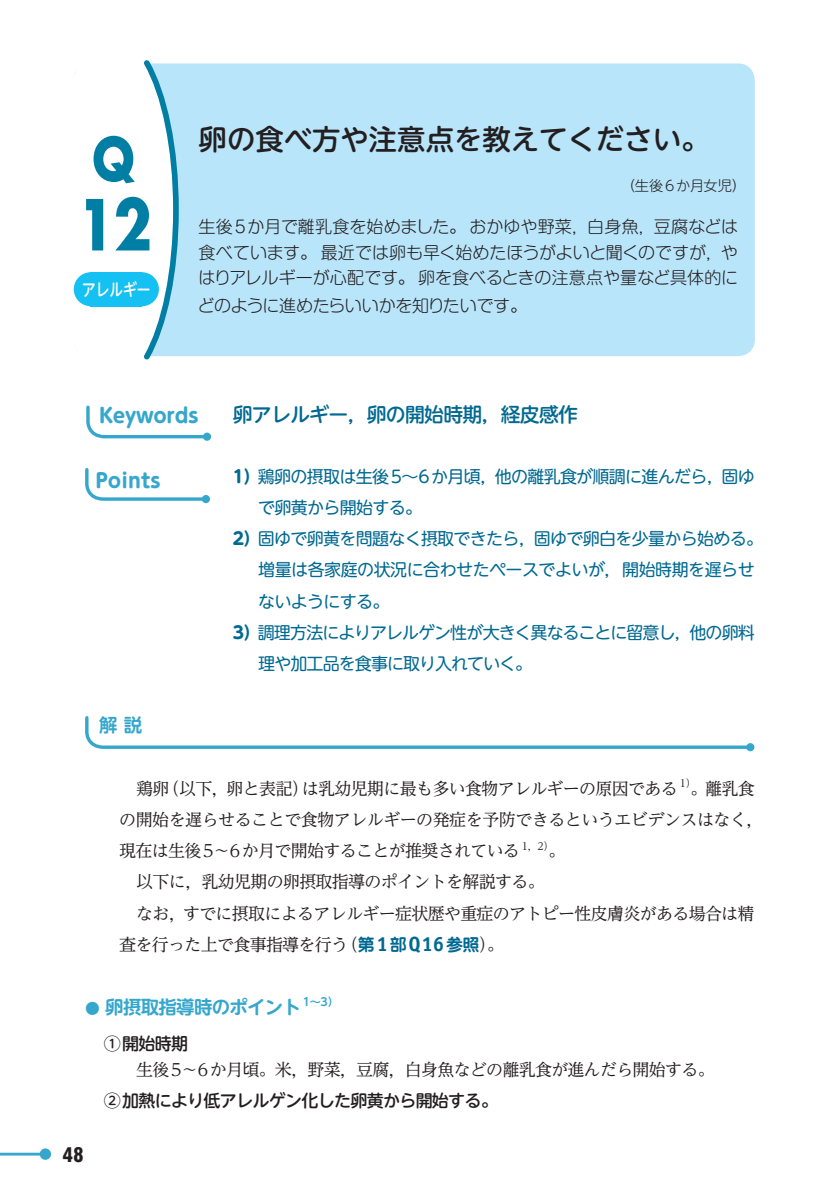
<style>
.page{position:relative;width:840px;height:1191px;background:#fff}
.page>*{position:absolute;margin:0;border:0;box-sizing:border-box;transform-origin:0 0}
.t1{font:76.6px "Chandler SSK";color:#007ea4;scale:.83 1}
.t2{font:64.6px "Chandler SSK";color:#007ea4;scale:.83 1}
.t3{font:500 28.4px "UD Shin M Go Pro";color:#231f20}
.t4{font:500 19.8px "UD Shin M Go Pr 6 N";letter-spacing:-.035em;color:#006991}
.t5{font:700 19.8px "UD Shin M Go Pr 6";letter-spacing:-.01em;color:#36a7cc}
.t6{font:900 condensed 19.8px "Swiss 721 BT";color:#231f20}
.t7{font:700 18.4px "UD Shin M Go Pr 6 De";letter-spacing:-.04em;color:#36a7cc}
.t8{font:17px/31.2px "UD Reimin Pro";letter-spacing:-.04em;color:#231f20}
.t9{font:17px "UD Shin M Go Pr 6 N";letter-spacing:-.04em;color:#006991}
.t10{font:300 17px/25.6px "Shin M Go Pr 6 N";letter-spacing:-.015em;color:#231f20;text-align:justify}
.t11{font:500 17px "UD Shin M Go Pr 6";letter-spacing:-.04em;color:#231f20}
.t12{font:500 17px "UD Shin M Go Pr 6";color:#fff;scale:.8 1}
.t13{font:300 14.2px "UD Shin M Go Pro";color:#231f20}
.t14{font:700 11px "UD Shin M Go Pr 6 De";color:#36a7cc}
.s1{font-family:"UD Shin M Go Pro";font-weight:700}
.s2{font-family:"Jun 501 Pro";font-weight:700;color:#006991}
.s3{font-family:"Officina Sans";font-weight:700;font-size:20.6px;color:#006991}
.s4{font-size:14.8px}
</style>
<div class="page">
<hr style="left:0;top:1152px;width:45px;height:3px;background:#36a7cc">
<div style="left:40px;top:1148px;width:11px;height:11px;background:#36a7cc;border-radius:50%"></div>
<div style="left:74px;top:63px;width:680px;height:293px;background:#b9e5fa;border-radius:17px"></div>
<div style="left:51px;top:37px;width:125px;height:346px;background:#fff;border-radius:50%"></div>
<svg style="left:85px;top:716px;width:668px;height:33px"></svg>
<div style="left:745px;top:743px;width:9px;height:8px;background:#36a7cc;border-radius:50%"></div>
<svg style="left:86px;top:405px;width:118px;height:35px"></svg>
<div style="left:203px;top:432px;width:8px;height:9px;background:#36a7cc;border-radius:50%"></div>
<svg style="left:85px;top:468px;width:124px;height:34px"></svg>
<div style="left:202px;top:495px;width:8px;height:8px;background:#36a7cc;border-radius:50%"></div>
<svg style="left:139px;top:60px;width:42px;height:300px"></svg>
<div style="left:125px;top:272px;width:34px;height:34px;background:#15c0f2;border-radius:50%"></div>
<div style="left:74px;top:272px;width:34px;height:34px;background:#15c0f2;border-radius:50%"></div>
<div style="left:91px;top:272px;width:51px;height:34px;background:#15c0f2"></div>
<h2 class="t2" style="left:92px;top:120px;width:52px">Q</h2>
<h1 class="t1" style="left:76px;top:179px;width:92px">12</h1>
<p class="t12" style="left:82px;top:275px;width:87px">アレルギー</p>
<h3 class="t3" style="left:198px;top:116px;width:512px">卵の食べ方や注意点を教えてください。</h3>
<p class="t13" style="left:621px;top:174px;width:126px">（生後6か月女児）</p>
<p class="t10" style="left:198px;top:213px;width:541px">生後5か月で離乳食を始めました。おかゆや野菜，白身魚，豆腐などは食べています。最近では卵も早く始めたほうがよいと聞くのですが，やはりアレルギーが心配です。卵を食べるときの注意点や量など具体的に</p>
<p class="t10" style="left:198px;top:292px;width:330px">どのように進めたらいいかを知りたいです。</p>
<p class="t5" style="left:99px;top:398px;width:101px">Keywords</p>
<p class="t5" style="left:95px;top:463px;width:67px">Points</p>
<p class="t7" style="left:99px;top:709px;width:44px">解 説</p>
<p class="t4" style="left:232px;top:397px;width:347px">卵アレルギー，卵の開始時期，経皮感作</p>
<p class="t9" style="left:232px;top:462px;width:523px"><span class="s1">1）</span>鶏卵の摂取は生後5～6か月頃，他の離乳食が順調に進んだら，固ゆ</p>
<p class="t9" style="left:258px;top:493px;width:165px">で卵黄から開始する。</p>
<p class="t9" style="left:232px;top:524px;width:531px"><span class="s1">2）</span>固ゆで卵黄を問題なく摂取できたら，固ゆで卵白を少量から始める。</p>
<p class="t9" style="left:258px;top:556px;width:497px">増量は各家庭の状況に合わせたペースでよいが，開始時期を遅らせ</p>
<p class="t9" style="left:258px;top:587px;width:133px">ないようにする。</p>
<p class="t9" style="left:232px;top:618px;width:523px"><span class="s1">3）</span>調理方法によりアレルゲン性が大きく異なることに留意し，他の卵料</p>
<p class="t9" style="left:258px;top:649px;width:275px">理や加工品を食事に取り入れていく。</p>
<p class="t8" style="left:136px;top:772px;width:561px">鶏卵（以下，卵と表記）は乳幼児期に最も多い食物アレルギーの原因である <sup>1）</sup></p>
<p class="t8" style="left:119px;top:772px;width:645px;text-indent:571px">。離乳食の開始を遅らせることで食物アレルギーの発症を予防できるというエビデンスはなく，現在は生後5～6か月で開始することが推奨されている <sup>1，2）</sup></p>
<p class="t8" style="left:548px;top:834px;width:19px">。</p>
<p class="t8" style="left:136px;top:865px;width:410px">以下に，乳幼児期の卵摂取指導のポイントを解説する。</p>
<p class="t8" style="left:136px;top:897px;width:619px">なお，すでに摂取によるアレルギー症状歴や重症のアトピー性皮膚炎がある場合は精</p>
<p class="t8" style="left:119px;top:928px;width:386px">査を行った上で食事指導を行う（<span class="s2">第</span><span class="s3">1</span><span class="s2">部</span><span class="s3">Q16</span><span class="s2">参照</span>）。</p>
<p class="t7" style="left:85px;top:991px;width:217px"><span class="s4">●</span> 卵摂取指導時のポイント</p>
<p class="t14" style="left:303px;top:992px;width:37px">1～3）</p>
<p class="t11" style="left:104px;top:1029px;width:86px">①開始時期</p>
<p class="t8" style="left:136px;top:1053px;width:580px">生後5～6か月頃。米，野菜，豆腐，白身魚などの離乳食が進んだら開始する。</p>
<p class="t11" style="left:104px;top:1086px;width:395px">②加熱により低アレルゲン化した卵黄から開始する。</p>
<p class="t6" style="left:62px;top:1142px;width:23px">48</p>
</div>
